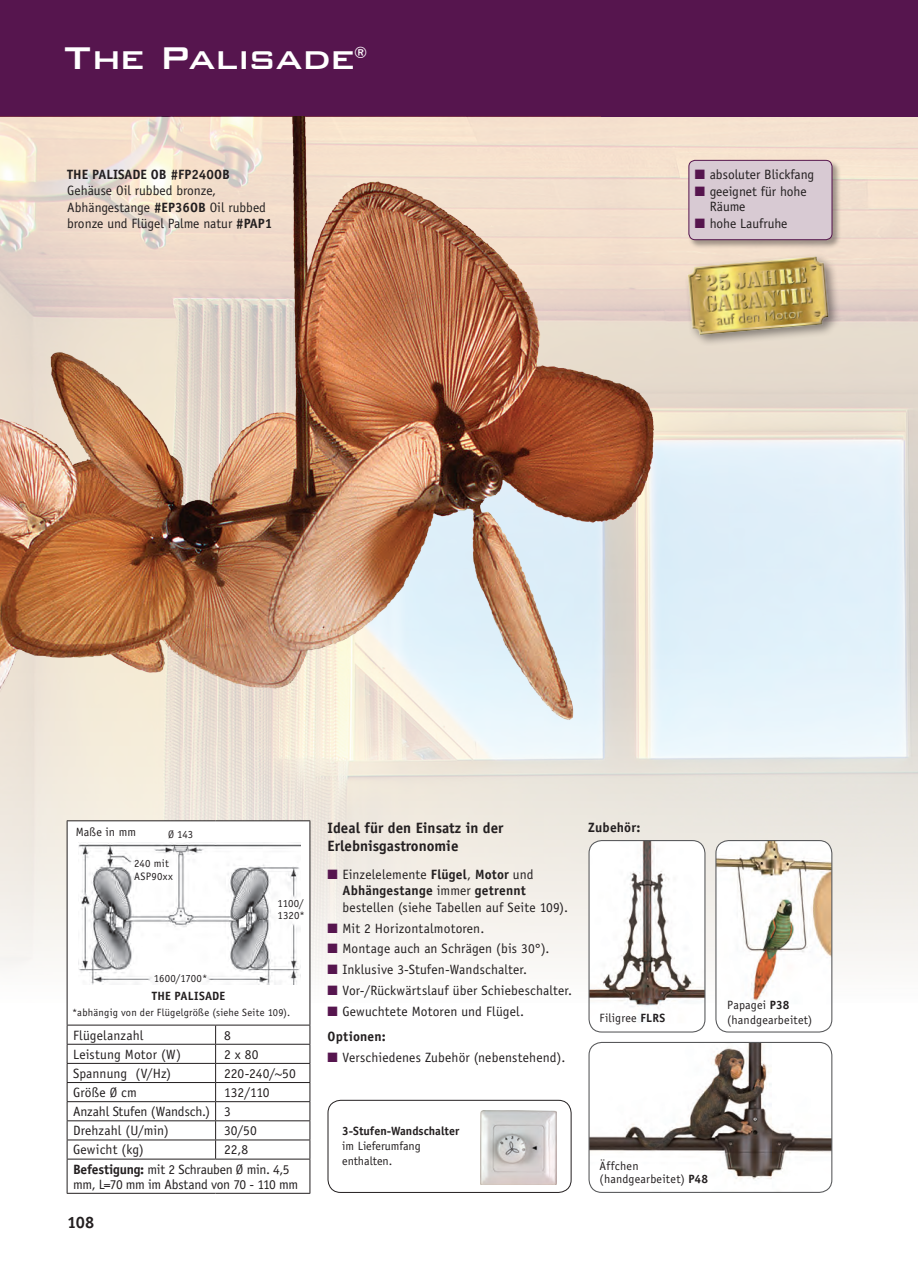
<style>
.page{position:relative;width:918px;height:1265px;background:#fff}
.page>*{position:absolute;margin:0;border:0;box-sizing:border-box;transform-origin:0 0}
.t1{font:500 42px "Bank Gothic BT";letter-spacing:-.02em;color:#fff}
.t2{font:700 16.5px "Officina Sans Std";color:#231f20}
.t3{font:500 15.6px "Bank Gothic BT";color:#fff}
.t4{font:700 15px/18px "Officina Sans Std";color:#231f20}
.t5{font:13.5px/16.5px "Officina Sans Std";letter-spacing:.005em;color:#231f20}
.t6{font:13.5px/19.2px "Officina Sans Std";letter-spacing:-.02em;color:#231f20}
.t7{font:700 13.5px "Officina Sans Std";color:#231f20}
.t8{font:13.5px "Officina Sans Std";letter-spacing:-.03em;color:#231f20}
.t9{font:12px/15px "Officina Sans Std";letter-spacing:.015em;color:#231f20}
.t10{font:700 12px "Officina Sans Std";color:#231f20}
.t11{font:700 12px "Officina Sans Std";letter-spacing:.02em;color:#231f20}
.t12{font:10.8px/12.9px "Officina Sans Std";letter-spacing:.015em;color:#231f20}
.t13{font:10.5px "Officina Sans Std";letter-spacing:.02em;color:#231f20}
.s1{font-weight:700}
.s2{color:#56154e}
</style>
<div class="page">
<hr style="left:917px;top:0;width:1px;height:117px;background:#56154e">
<div style="left:0;top:0;width:917px;height:117px;background:#56154e"></div>
<img style="left:0;top:117px;width:918px;height:885px">
<img style="left:0;top:117px;width:674px;height:632px">
<svg style="left:68px;top:821px;width:241px;height:339px"></svg>
<hr style="left:67px;top:820px;width:149px;height:1px;background:#231f20">
<hr style="left:67px;top:821px;width:1px;height:203px;background:#231f20">
<hr style="left:216px;top:820px;width:94px;height:1px;background:#231f20">
<hr style="left:309px;top:821px;width:1px;height:203px;background:#231f20">
<hr style="left:309px;top:1159px;width:1px;height:33px;background:#231f20">
<hr style="left:67px;top:1024px;width:149px;height:1px;background:#231f20">
<hr style="left:216px;top:1024px;width:94px;height:1px;background:#231f20">
<hr style="left:67px;top:1043px;width:149px;height:1px;background:#231f20">
<hr style="left:216px;top:1043px;width:94px;height:1px;background:#231f20">
<hr style="left:67px;top:1062px;width:149px;height:1px;background:#231f20">
<hr style="left:216px;top:1062px;width:94px;height:1px;background:#231f20">
<hr style="left:67px;top:1082px;width:149px;height:1px;background:#231f20">
<hr style="left:216px;top:1082px;width:94px;height:1px;background:#231f20">
<hr style="left:67px;top:1101px;width:149px;height:1px;background:#231f20">
<hr style="left:216px;top:1101px;width:94px;height:1px;background:#231f20">
<hr style="left:67px;top:1120px;width:149px;height:1px;background:#231f20">
<hr style="left:216px;top:1120px;width:94px;height:1px;background:#231f20">
<hr style="left:67px;top:1139px;width:149px;height:1px;background:#231f20">
<svg style="left:67px;top:1025px;width:1px;height:133px"></svg>
<hr style="left:216px;top:1139px;width:94px;height:1px;background:#231f20">
<svg style="left:215px;top:1025px;width:1px;height:133px"></svg>
<svg style="left:309px;top:1025px;width:1px;height:133px"></svg>
<hr style="left:67px;top:1158px;width:149px;height:1px;background:#231f20">
<hr style="left:67px;top:1159px;width:1px;height:33px;background:#231f20">
<hr style="left:216px;top:1158px;width:94px;height:1px;background:#231f20">
<hr style="left:67px;top:1192px;width:149px;height:1px;background:#231f20">
<hr style="left:216px;top:1192px;width:94px;height:1px;background:#231f20">
<img style="left:78px;top:842px;width:223px;height:142px">
<img style="left:589px;top:1043px;width:243px;height:149px">
<div style="left:588px;top:1041px;width:244px;height:151px;border:1px solid #57585a;border-radius:13px"></div>
<img style="left:589px;top:840px;width:116px;height:191px">
<div style="left:588px;top:840px;width:117px;height:192px;border:1px solid #57585a;border-radius:13px"></div>
<img style="left:716px;top:840px;width:116px;height:163px">
<div style="left:715px;top:840px;width:117px;height:192px;border:1px solid #57585a;border-radius:13px"></div>
<div style="left:688px;top:159px;width:153px;height:90px;background:#231f20;opacity:.4"></div>
<div style="left:689px;top:160px;width:143px;height:80px;background:#d8cad3;border-radius:6px"></div>
<div style="left:688px;top:160px;width:144px;height:80px;border:1px solid #56154e;border-radius:6px"></div>
<div style="left:328px;top:1099px;width:243px;height:93px;border:1px solid #231f20;border-radius:13px"></div>
<img style="left:480px;top:1110px;width:76px;height:74px">
<div style="left:684px;top:252px;width:157px;height:95px;background:#231f20;opacity:.5"></div>
<img style="left:677px;top:248px;width:162px;height:97px">
<h1 class="t1" style="left:65px;top:34px;width:292px">The Palisade</h1>
<p class="t3" style="left:354px;top:45px;width:15px">®</p>
<p class="t7" style="left:67px;top:166px;width:164px">THE PALISADE OB #FP240OB</p>
<p class="t5" style="left:67px;top:182px;width:207px">Gehäuse Oil rubbed bronze,<br>Abhängestange <span class="s1">#EP36OB</span> Oil rubbed bronze und Flügel Palme natur <span class="s1">#PAP1</span></p>
<p class="t5" style="left:695px;top:166px;width:121px"><span class="s2">■</span> absoluter Blickfang</p>
<p class="t5" style="left:709px;top:184px;width:98px;line-height:15px;text-indent:-15px"><span class="s2">■</span> geeignet für hohe<br>Räume</p>
<p class="t5" style="left:695px;top:215px;width:94px"><span class="s2">■</span> hohe Laufruhe</p>
<p class="t9" style="left:76px;top:824px;width:62px">Maße in mm</p>
<p class="t12" style="left:168px;top:828px;width:27px">Ø 143</p>
<p class="t12" style="left:134px;top:856px;width:40px">240 mit<br>ASP90xx</p>
<p class="t12" style="left:154px;top:971px;width:55px">1600/1700*</p>
<p class="t11" style="left:152px;top:988px;width:75px">THE PALISADE</p>
<p class="t12" style="left:278px;top:897px;width:29px;line-height:11.6px">1100/<br>1320*</p>
<p class="t13" style="left:72px;top:1006px;width:220px">*abhängig von der Flügelgröße (siehe Seite 109).</p>
<p class="t5" style="left:73px;top:1026px;width:72px">Flügelanzahl</p>
<p class="t5" style="left:224px;top:1026px;width:8px">8</p>
<p class="t5" style="left:73px;top:1045px;width:110px">Leistung Motor (W)</p>
<p class="t5" style="left:224px;top:1045px;width:36px">2 x 80</p>
<p class="t5" style="left:73px;top:1064px;width:100px">Spannung (V/Hz)</p>
<p class="t5" style="left:224px;top:1064px;width:73px">220-240/~50</p>
<p class="t5" style="left:73px;top:1084px;width:65px">Größe Ø cm</p>
<p class="t5" style="left:73px;top:1082px;width:198px;line-height:19.2px;text-indent:151px">132/110<br>Anzahl Stufen (Wandsch.) 3<br>Drehzahl (U/min)</p>
<p class="t5" style="left:224px;top:1122px;width:34px">30/50</p>
<p class="t5" style="left:73px;top:1141px;width:72px">Gewicht (kg)</p>
<p class="t6" style="left:73px;top:1140px;width:218px;text-indent:151px">22,8<br><span class="s1">Befestigung:</span> mit 2 Schrauben Ø min. 4,5</p>
<p class="t8" style="left:73px;top:1175px;width:227px">mm, L=70 mm im Abstand von 70 - 110 mm</p>
<p class="t2" style="left:67px;top:1211px;width:29px">108</p>
<p class="t4" style="left:328px;top:818px;width:177px">Ideal für den Einsatz in der<br>Erlebnisgastronomie</p>
<p class="t5" style="left:342px;top:866px;width:227px;text-indent:-15px"><span class="s2">■</span> Einzelelemente <span class="s1">Flügel</span>, <span class="s1">Motor</span> und<br><span class="s1">Abhängestange</span> immer <span class="s1">getrennt </span>bestellen (siehe Tabellen auf Seite 109).</p>
<p class="t5" style="left:327px;top:919px;width:158px"><span class="s2">■</span> Mit 2 Horizontalmotoren.</p>
<p class="t5" style="left:327px;top:940px;width:223px"><span class="s2">■</span> Montage auch an Schrägen (bis 30°).</p>
<p class="t5" style="left:327px;top:961px;width:201px"><span class="s2">■</span> Inklusive 3-Stufen-Wandschalter.</p>
<p class="t5" style="left:327px;top:982px;width:246px"><span class="s2">■</span> Vor-/Rückwärtslauf über Schiebeschalter.</p>
<p class="t5" style="left:327px;top:998px;width:198px;line-height:25px"><span class="s2">■</span> Gewuchtete Motoren und Flügel.<br><span class="s1">Optionen:</span></p>
<p class="t5" style="left:327px;top:1048px;width:239px"><span class="s2">■</span> Verschiedenes Zubehör (nebenstehend).</p>
<p class="t7" style="left:588px;top:818px;width:54px">Zubehör:</p>
<p class="t9" style="left:599px;top:1010px;width:67px">Filigree <span class="s1">FLRS</span></p>
<p class="t9" style="left:727px;top:997px;width:87px">Papagei <span class="s1">P38 </span>(handgearbeitet)</p>
<p class="t10" style="left:342px;top:1123px;width:119px">3-Stufen-Wandschalter</p>
<p class="t9" style="left:342px;top:1138px;width:80px">im Lieferumfang enthalten.</p>
<p class="t9" style="left:599px;top:1158px;width:110px;line-height:13.5px">Äffchen (handgearbeitet) <span class="s1">P48</span></p>
</div>
